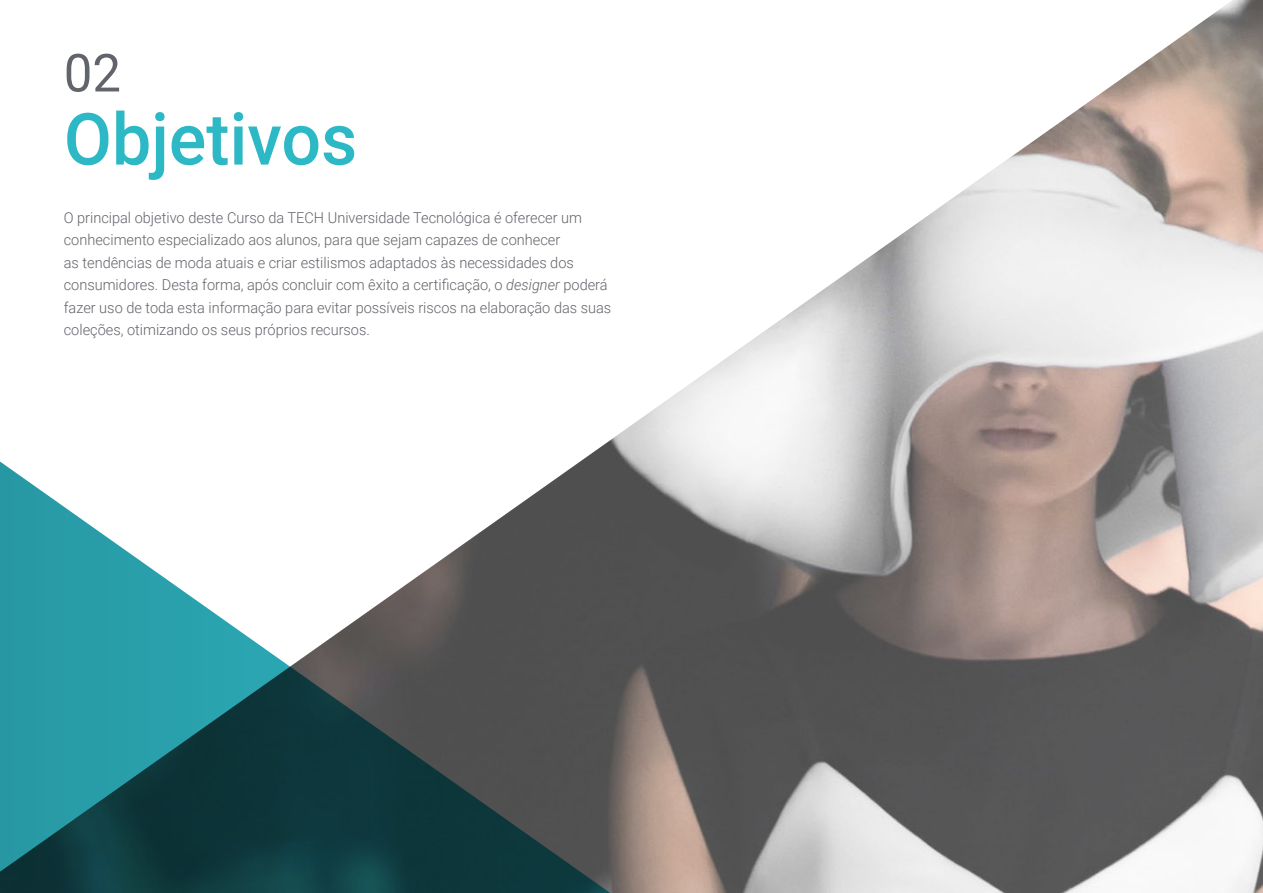
<style>
.page{position:relative;width:1263px;height:893px;background:#fff}
.page>*{position:absolute;margin:0;border:0;box-sizing:border-box;transform-origin:0 0}
.t1{font:500 72px "Roboto";color:#2db8c5}
.t2{font:52.5px "Roboto";color:#61646a}
.t3{font:300 15px/22.5px "Roboto";color:#61646a}
.s1{font-style:italic}
</style>
<div class="page">
<img style="left:602px;top:0;width:661px;height:893px">
<svg style="left:0;top:446px;width:640px;height:447px"></svg>
<h2 class="t2" style="left:64px;top:36px;width:59px">02</h2>
<h1 class="t1" style="left:64px;top:89px;width:295px">Objetivos</h1>
<p class="t3" style="left:64px;top:205px;width:549px">O principal objetivo deste Curso da TECH Universidade Tecnológica é oferecer um conhecimento especializado aos alunos, para que sejam capazes de conhecer<br>as tendências de moda atuais e criar estilismos adaptados às necessidades dos consumidores. Desta forma, após concluir com êxito a certificação, o <span class="s1">designer</span> poderá fazer uso de toda esta informação para evitar possíveis riscos na elaboração das suas coleções, otimizando os seus próprios recursos.</p>
</div>
